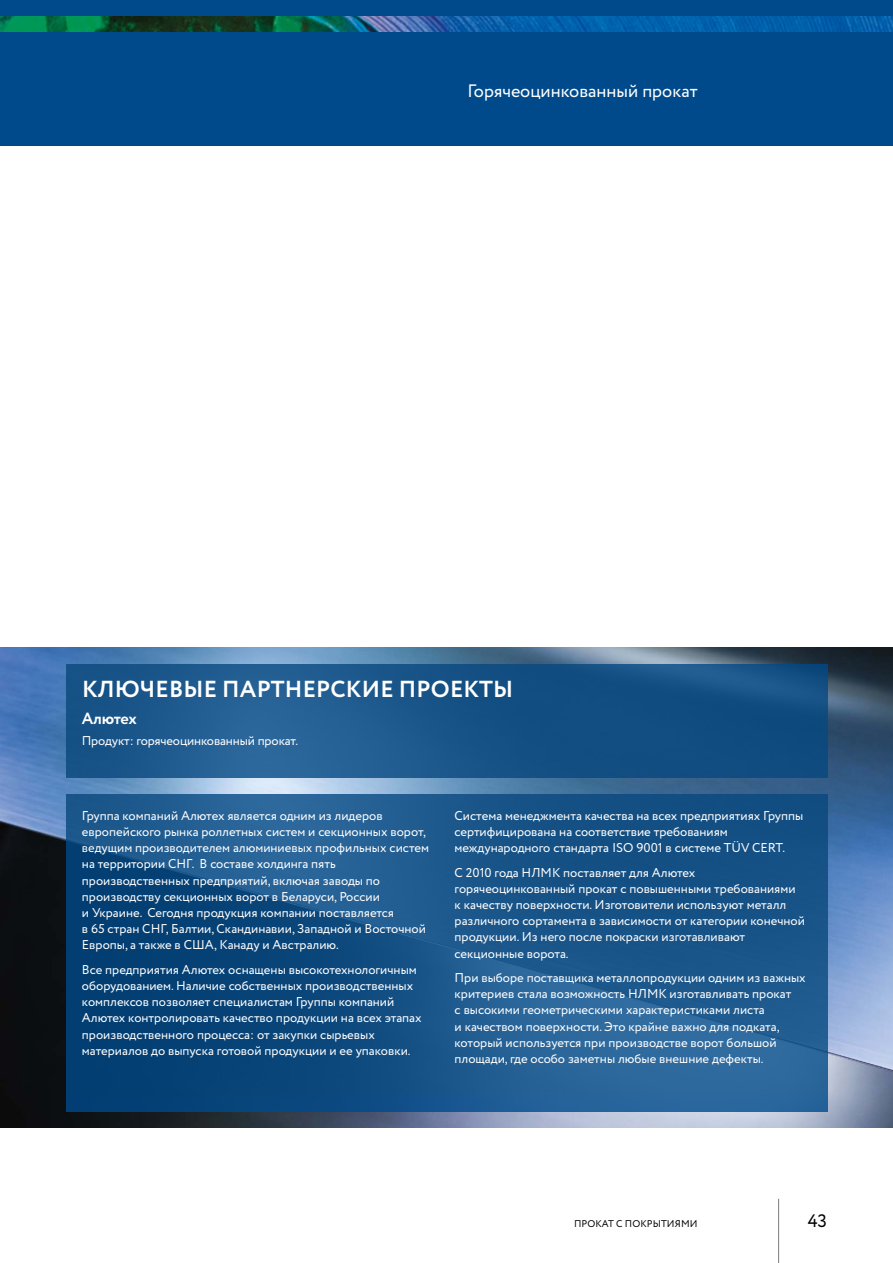
<style>
.page{position:relative;width:893px;height:1263px;background:#fff}
.page>*{position:absolute;margin:0;border:0;box-sizing:border-box;transform-origin:0 0}
.t1{font:700 23.1px "Circe";letter-spacing:.01em;color:#fff}
.t2{font:18px "Circe";color:#fff}
.t3{font:18px "Circe";color:#000}
.t4{font:700 16.2px "Circe";letter-spacing:-.025em;color:#fff}
.t5{font:12.75px/16.2px "Circe";color:#fff}
.t6{font:9.75px "Circe";letter-spacing:.01em;color:#000}
</style>
<div class="page">
<img style="left:1px;top:16px;width:892px;height:16px">
<div style="left:0;top:32px;width:893px;height:114px;background:#004a8b"></div>
<div style="left:0;top:0;width:893px;height:16px;background:#004a8b"></div>
<hr style="left:0;top:0;width:1px;height:146px;background:#2d3a3a">
<hr style="left:0;top:32px;width:1px;height:114px;background:#004a8b">
<hr style="left:778px;top:1199px;width:1px;height:64px;background:#7c7b7b">
<img style="left:0;top:648px;width:893px;height:480px">
<svg style="left:66px;top:794px;width:761px;height:318px;background:#185387"></svg>
<div style="left:66px;top:664px;width:761px;height:114px;background:linear-gradient(to right,#235e92,#114c80)"></div>
<h2 class="t2" style="left:467px;top:79px;width:232px">Горячеоцинкованный прокат</h2>
<h1 class="t1" style="left:82px;top:673px;width:433px">КЛЮЧЕВЫЕ ПАРТНЕРСКИЕ ПРОЕКТЫ</h1>
<p class="t4" style="left:82px;top:708px;width:57px">Алютех</p>
<p class="t5" style="left:82px;top:733px;width:218px">Продукт: горячеоцинкованный прокат.</p>
<p class="t5" style="left:82px;top:808px;width:349px">Группа компаний Алютех является одним из лидеров европейского рынка роллетных систем и секционных ворот, ведущим производителем алюминиевых профильных систем на территории СНГ. В составе холдинга пять производственных предприятий, включая заводы по производству секционных ворот в Беларуси, России<br>и Украине. Сегодня продукция компании поставляется<br>в 65 стран СНГ, Балтии, Скандинавии, Западной и Восточной Европы, а также в США, Канаду и Австралию.</p>
<p class="t5" style="left:82px;top:962px;width:341px">Все предприятия Алютех оснащены высокотехнологичным оборудованием. Наличие собственных производственных комплексов позволяет специалистам Группы компаний Алютех контролировать качество продукции на всех этапах производственного процесса: от закупки сырьевых материалов до выпуска готовой продукции и ее упаковки.</p>
<p class="t5" style="left:455px;top:808px;width:350px">Система менеджмента качества на всех предприятиях Группы сертифицирована на соответствие требованиям международного стандарта ISO 9001 в системе TÜV CERT.</p>
<p class="t5" style="left:455px;top:865px;width:352px">С 2010 года НЛМК поставляет для Алютех горячеоцинкованный прокат с повышенными требованиями к качеству поверхности. Изготовители используют металл различного сортамента в зависимости от категории конечной продукции. Из него после покраски изготавливают секционные ворота.</p>
<p class="t5" style="left:455px;top:970px;width:353px">При выборе поставщика металлопродукции одним из важных критериев стала возможность НЛМК изготавливать прокат<br>с высокими геометрическими характеристиками листа<br>и качеством поверхности. Это крайне важно для подката, который используется при производстве ворот большой площади, где особо заметны любые внешние дефекты.</p>
<p class="t6" style="left:574px;top:1217px;width:125px">ПРОКАТ С ПОКРЫТИЯМИ</p>
<h2 class="t3" style="left:808px;top:1209px;width:21px">43</h2>
</div>
